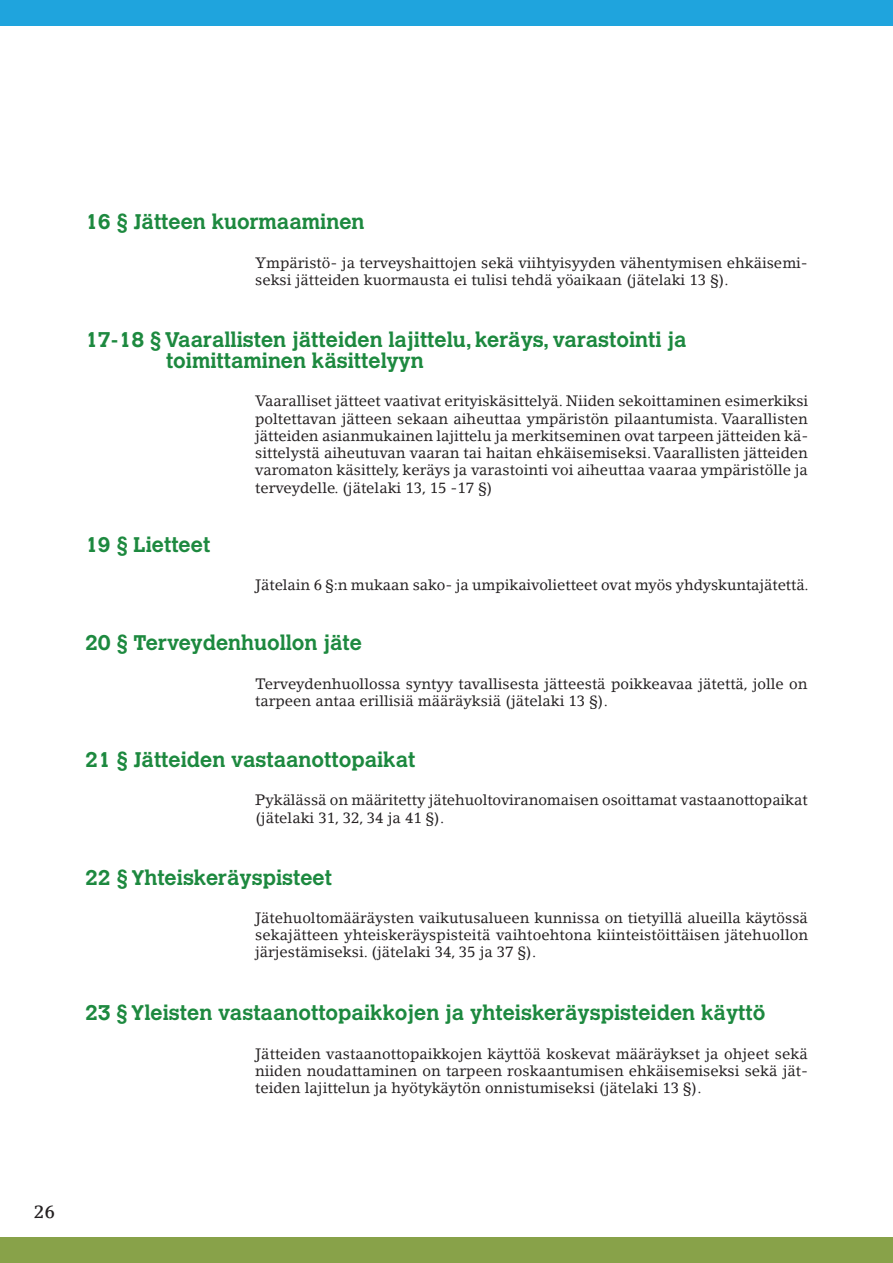
<style>
.page{position:relative;width:893px;height:1263px;background:#fff}
.page>*{position:absolute;margin:0;border:0;box-sizing:border-box;transform-origin:0 0}
.t1{font:700 21px/21px "Calvert";color:#1d893f}
.t2{font:500 18px "Lino Letter";color:#231f20}
.t3{font:15px/17.2px "Lino Letter";color:#231f20;text-align:justify}
</style>
<div class="page">
<div style="left:0;top:1237px;width:893px;height:26px;background:#88a249"></div>
<div style="left:0;top:0;width:893px;height:26px;background:#1fa4dd"></div>
<h1 class="t1" style="left:85px;top:211px;width:281px">16 § Jätteen kuormaaminen</h1>
<p class="t3" style="left:255px;top:254px;width:554px">Ympäristö- ja terveyshaittojen sekä viihtyisyyden vähentymisen ehkäisemi&shy;seksi jätteiden kuormausta ei tulisi tehdä yöaikaan (jätelaki 13 §).</p>
<h1 class="t1" style="left:166px;top:328px;width:522px;text-indent:-81px">17-18 § Vaarallisten jätteiden lajittelu, keräys, varastointi ja toimittaminen käsittelyyn</h1>
<p class="t3" style="left:255px;top:392px;width:555px">Vaaralliset jätteet vaativat erityiskäsittelyä. Niiden sekoittaminen esimerkiksi poltettavan jätteen sekaan aiheuttaa ympäristön pilaantumista. Vaarallisten jätteiden asianmukainen lajittelu ja merkitseminen ovat tarpeen jätteiden kä&shy;sittelystä aiheutuvan vaaran tai haitan ehkäisemiseksi. Vaarallisten jätteiden varomaton käsittely, keräys ja varastointi voi aiheuttaa vaaraa ympäristölle ja terveydelle. (jätelaki 13, 15 -17 §)</p>
<h1 class="t1" style="left:85px;top:533px;width:127px">19 § Lietteet</h1>
<p class="t3" style="left:255px;top:576px;width:555px">Jätelain 6 §:n mukaan sako- ja umpikaivolietteet ovat myös yhdyskuntajätettä.</p>
<h1 class="t1" style="left:85px;top:632px;width:279px">20 § Terveydenhuollon jäte</h1>
<p class="t3" style="left:255px;top:675px;width:554px">Terveydenhuollossa syntyy tavallisesta jätteestä poikkeavaa jätettä, jolle on tarpeen antaa erillisiä määräyksiä (jätelaki 13 §).</p>
<h1 class="t1" style="left:85px;top:749px;width:332px">21 § Jätteiden vastaanottopaikat</h1>
<p class="t3" style="left:255px;top:791px;width:554px">Pykälässä on määritetty jätehuoltoviranomaisen osoittamat vastaanottopaikat (jätelaki 31, 32, 34 ja 41 §).</p>
<h1 class="t1" style="left:85px;top:866px;width:248px">22 § Yhteiskeräyspisteet</h1>
<p class="t3" style="left:255px;top:909px;width:555px">Jätehuoltomääräysten vaikutusalueen kunnissa on tietyillä alueilla käytössä sekajätteen yhteiskeräyspisteitä vaihtoehtona kiinteistöittäisen jätehuollon järjestämiseksi. (jätelaki 34, 35 ja 37 §).</p>
<h1 class="t1" style="left:85px;top:1002px;width:682px">23 § Yleisten vastaanottopaikkojen ja yhteiskeräyspisteiden käyttö</h1>
<p class="t3" style="left:255px;top:1044px;width:554px">Jätteiden vastaanottopaikkojen käyttöä koskevat määräykset ja ohjeet sekä niiden noudattaminen on tarpeen roskaantumisen ehkäisemiseksi sekä jät&shy;teiden lajittelun ja hyötykäytön onnistumiseksi (jätelaki 13 §).</p>
<p class="t2" style="left:34px;top:1200px;width:23px">26</p>
</div>
